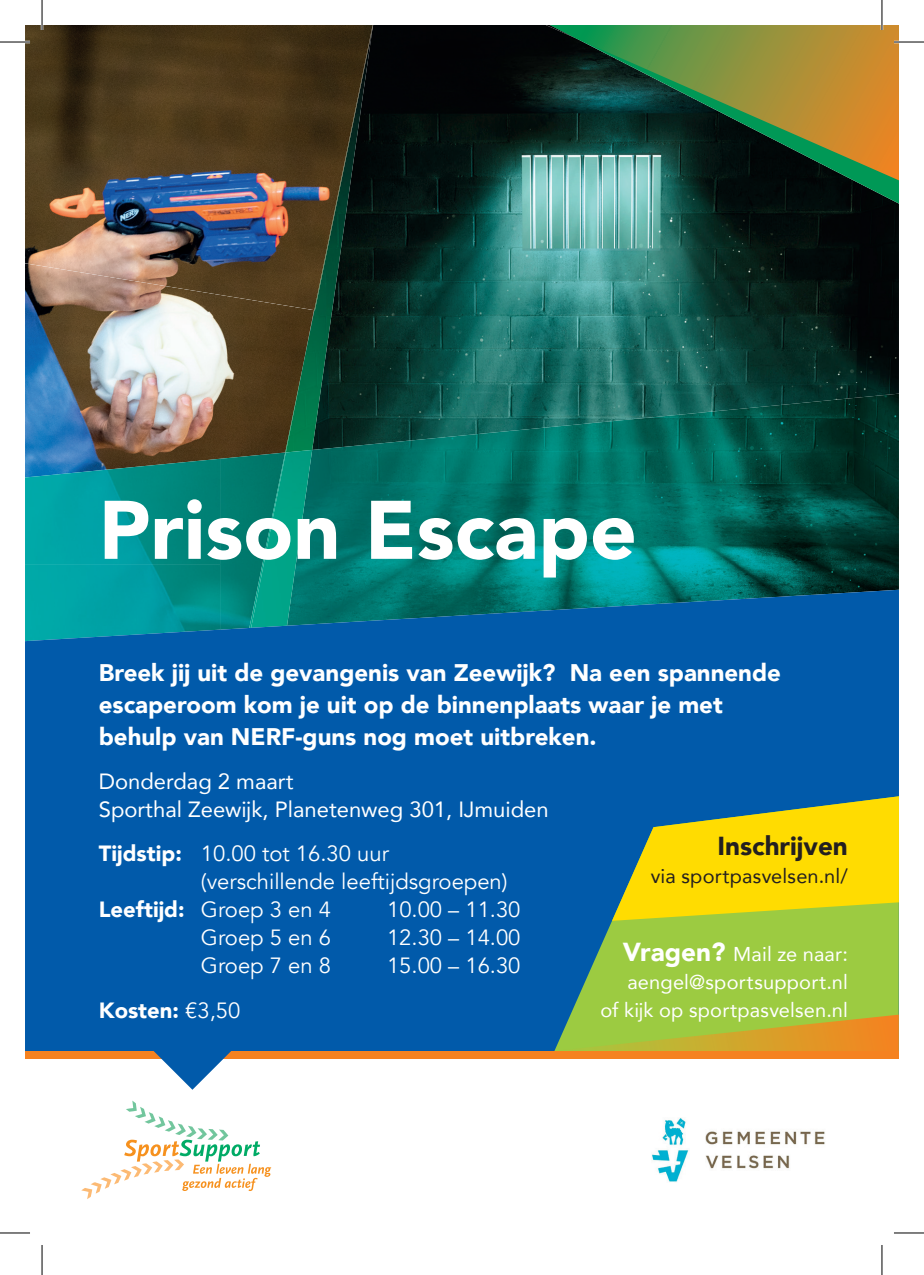
<style>
.page{position:relative;width:924px;height:1275px;background:#fff}
.page>*{position:absolute;margin:0;border:0;box-sizing:border-box;transform-origin:0 0}
.t1{font:900 82px "Avenir";color:#fff}
.t2{font:900 26px "Avenir";color:#231f20}
.t3{font:900 24px/32px "Avenir";color:#fff}
.t4{font:22px "Avenir";color:#fff}
.t5{font:22px/28px "Avenir";color:#fff}
.t6{font:900 22px "Avenir";color:#fff}
.t7{font:20px/28px "Avenir";letter-spacing:.01em;color:#fff;text-align:right}
.t8{font:20px "Avenir";letter-spacing:.01em;color:#231f20}
.s1{font-weight:900}
.s2{font-weight:400}
.s3{font-weight:900;font-size:26px}
</style>
<div class="page">
<img style="left:372px;top:25px;width:526px;height:401px">
<img style="left:25px;top:310px;width:261px;height:149px">
<img style="left:25px;top:25px;width:289px;height:285px">
<img style="left:286px;top:28px;width:86px;height:398px">
<img style="left:285px;top:363px;width:18px;height:87px">
<img style="left:314px;top:25px;width:59px;height:285px">
<img style="left:287px;top:426px;width:271px;height:164px">
<img style="left:558px;top:400px;width:272px;height:190px">
<img style="left:830px;top:393px;width:68px;height:197px">
<img style="left:25px;top:459px;width:195px;height:131px">
<img style="left:220px;top:452px;width:29px;height:138px">
<img style="left:251px;top:450px;width:61px;height:140px">
<img style="left:249px;top:452px;width:37px;height:138px">
<svg style="left:549px;top:180px;width:349px;height:24px;background:#325a54"></svg>
<img style="left:545px;top:25px;width:4px;height:13px">
<svg style="left:549px;top:25px;width:349px;height:155px;background:#5b6a38"></svg>
<svg style="left:25px;top:590px;width:873px;height:461px;background:#015da7"></svg>
<svg style="left:554px;top:796px;width:344px;height:218px;background:#71ac5d"></svg>
<svg style="left:611px;top:796px;width:287px;height:125px;background:#c4c027"></svg>
<svg style="left:535px;top:1014px;width:363px;height:37px;background:#acac3e"></svg>
<div style="left:25px;top:1051px;width:873px;height:8px;background:#f58220"></div>
<svg style="left:131px;top:1028px;width:122px;height:61px"></svg>
<svg style="left:81px;top:1100px;width:190px;height:99px"></svg>
<img style="left:652px;top:1117px;width:172px;height:65px">
<hr style="left:0;top:41px;width:30px;height:2px;background:#fff">
<hr style="left:893px;top:41px;width:30px;height:2px;background:#fff">
<hr style="left:41px;top:0;width:2px;height:30px;background:#fff">
<hr style="left:880px;top:0;width:2px;height:30px;background:#fff">
<hr style="left:0;top:42px;width:30px;height:1px;background:#000">
<hr style="left:893px;top:42px;width:30px;height:1px;background:#000">
<hr style="left:0;top:1232px;width:30px;height:1px;background:#000">
<hr style="left:893px;top:1232px;width:30px;height:1px;background:#000">
<hr style="left:42px;top:0;width:1px;height:30px;background:#000">
<hr style="left:42px;top:1245px;width:1px;height:30px;background:#000">
<hr style="left:881px;top:0;width:1px;height:30px;background:#000">
<hr style="left:881px;top:1245px;width:1px;height:30px;background:#000">
<h1 class="t1" style="left:99px;top:460px;width:539px">Prison Escape</h1>
<p class="t3" style="left:99px;top:656px;width:683px">Breek jĳ uit de gevangenis van Zeewĳk? Na een spannende escaperoom kom je uit op de binnenplaats waar je met behulp van NERF-guns nog moet uitbreken.</p>
<p class="t5" style="left:99px;top:767px;width:451px">Donderdag 2 maart<br>Sporthal Zeewĳk, Planetenweg 301, Ĳmuiden</p>
<p class="t4" style="left:99px;top:840px;width:291px"><span class="s1">Tĳdstip:</span> 10.00 tot 16.30 uur</p>
<p class="t4" style="left:201px;top:868px;width:308px">(verschillende leeftijdsgroepen)</p>
<p class="t4" style="left:99px;top:896px;width:234px"><span class="s1">Leeftĳd:</span> Groep 3 en 4</p>
<p class="t4" style="left:387px;top:896px;width:135px">10.00 – 11.30</p>
<p class="t4" style="left:201px;top:924px;width:132px">Groep 5 en 6</p>
<p class="t4" style="left:387px;top:924px;width:135px">12.30 – 14.00</p>
<p class="t4" style="left:201px;top:952px;width:132px">Groep 7 en 8</p>
<p class="t4" style="left:387px;top:952px;width:135px">15.00 – 16.30</p>
<p class="t6" style="left:99px;top:991px;width:143px">Kosten: <span class="s2">€3,50</span></p>
<p class="t2" style="left:717px;top:823px;width:132px">Inschrĳven</p>
<p class="t8" style="left:650px;top:859px;width:198px">via sportpasvelsen.nl/</p>
<p class="t7" style="left:600px;top:940px;width:249px"><span class="s3">Vragen?</span> Mail ze naar: aengel@sportsupport.nl<br>of kĳk op sportpasvelsen.nl</p>
</div>
